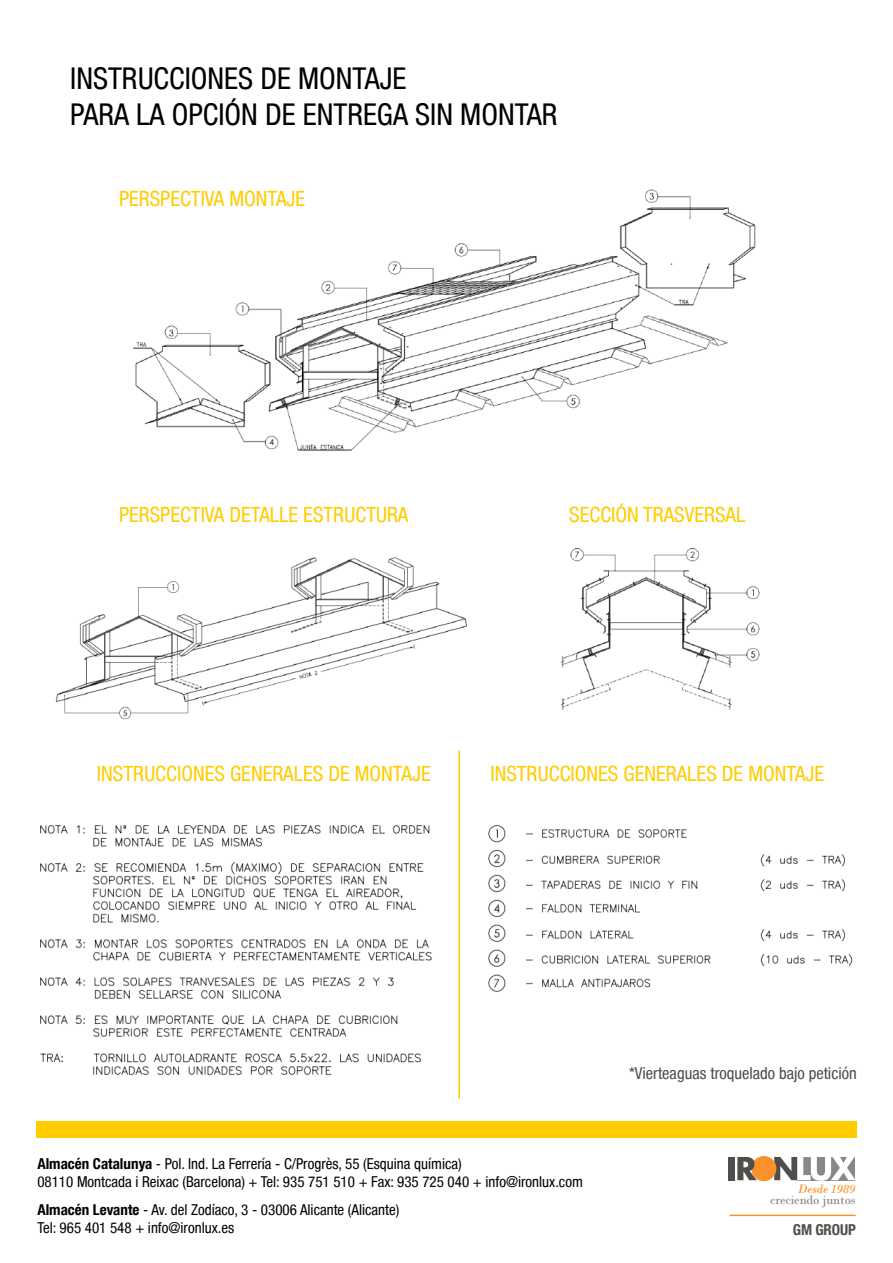
<style>
.page{position:relative;width:893px;height:1263px;background:#fff}
.page>*{position:absolute;margin:0;border:0;box-sizing:border-box;transform-origin:0 0}
.t1{font:condensed 30px/36px "Helvetica Neue Condensed";color:#000}
.t2{font:condensed 21px "Helvetica Neue Condensed";color:#fc0}
.t3{font:condensed 16.5px "Helvetica Neue Condensed";color:#4c4c4c}
.t4{font:condensed 15px/18px "Helvetica Neue Condensed";color:#000}
.t5{font:700 condensed 15px "Helvetica Neue Condensed";letter-spacing:-.01em;color:#504e4b}
.t6{font:12.9px "Bodoni";letter-spacing:-.01em;color:#898788}
.t7{font:italic 12.9px "Bodoni";letter-spacing:-.01em;color:#fa912a}
.s1{font-weight:700}
</style>
<div class="page">
<div style="left:36px;top:1121px;width:821px;height:16px;background:#fc0"></div>
<div style="left:729px;top:1157px;width:6px;height:23px;background:#504e4b"></div>
<svg style="left:774px;top:1157px;width:81px;height:24px"></svg>
<div style="left:751px;top:1156px;width:25px;height:25px;background:#fa912a;border-radius:50%"></div>
<svg style="left:737px;top:1157px;width:20px;height:23px"></svg>
<hr style="left:729px;top:1214px;width:127px;height:2px;background:#fa912a">
<img style="left:132px;top:189px;width:624px;height:262px">
<img style="left:55px;top:557px;width:412px;height:163px">
<img style="left:561px;top:547px;width:199px;height:163px">
<img style="left:40px;top:825px;width:392px;height:251px">
<img style="left:488px;top:824px;width:365px;height:168px">
<hr style="left:458px;top:750px;width:2px;height:348px;background:#fc0">
<h1 class="t1" style="left:70px;top:60px;width:489px">INSTRUCCIONES DE MONTAJE<br>PARA LA OPCIÓN DE ENTREGA SIN MONTAR</h1>
<h2 class="t2" style="left:119px;top:186px;width:188px">PERSPECTIVA MONTAJE</h2>
<h2 class="t2" style="left:119px;top:502px;width:291px">PERSPECTIVA DETALLE ESTRUCTURA</h2>
<h2 class="t2" style="left:569px;top:502px;width:178px">SECCIÓN TRASVERSAL</h2>
<h2 class="t2" style="left:97px;top:761px;width:335px">INSTRUCCIONES GENERALES DE MONTAJE</h2>
<h2 class="t2" style="left:490px;top:761px;width:335px">INSTRUCCIONES GENERALES DE MONTAJE</h2>
<p class="t4" style="left:37px;top:1154px;width:547px"><span class="s1">Almacén Catalunya</span> - Pol. Ind. La Ferrería - C/Progrès, 55 (Esquina química)<br>08110 Montcada i Reixac (Barcelona) + Tel: 935 751 510 + Fax: 935 725 040 + info@ironlux.com</p>
<p class="t4" style="left:37px;top:1200px;width:364px"><span class="s1">Almacén Levante</span> - Av. del Zodíaco, 3 - 03006 Alicante (Alicante)<br>Tel: 965 401 548 + info@ironlux.es</p>
<p class="t3" style="left:629px;top:1063px;width:229px">*Vierteaguas troquelado bajo petición</p>
<p class="t7" style="left:798px;top:1181px;width:59px">Desde 1989</p>
<p class="t6" style="left:770px;top:1192px;width:87px">creciendo juntos</p>
<p class="t5" style="left:793px;top:1221px;width:64px">GM GROUP</p>
</div>
